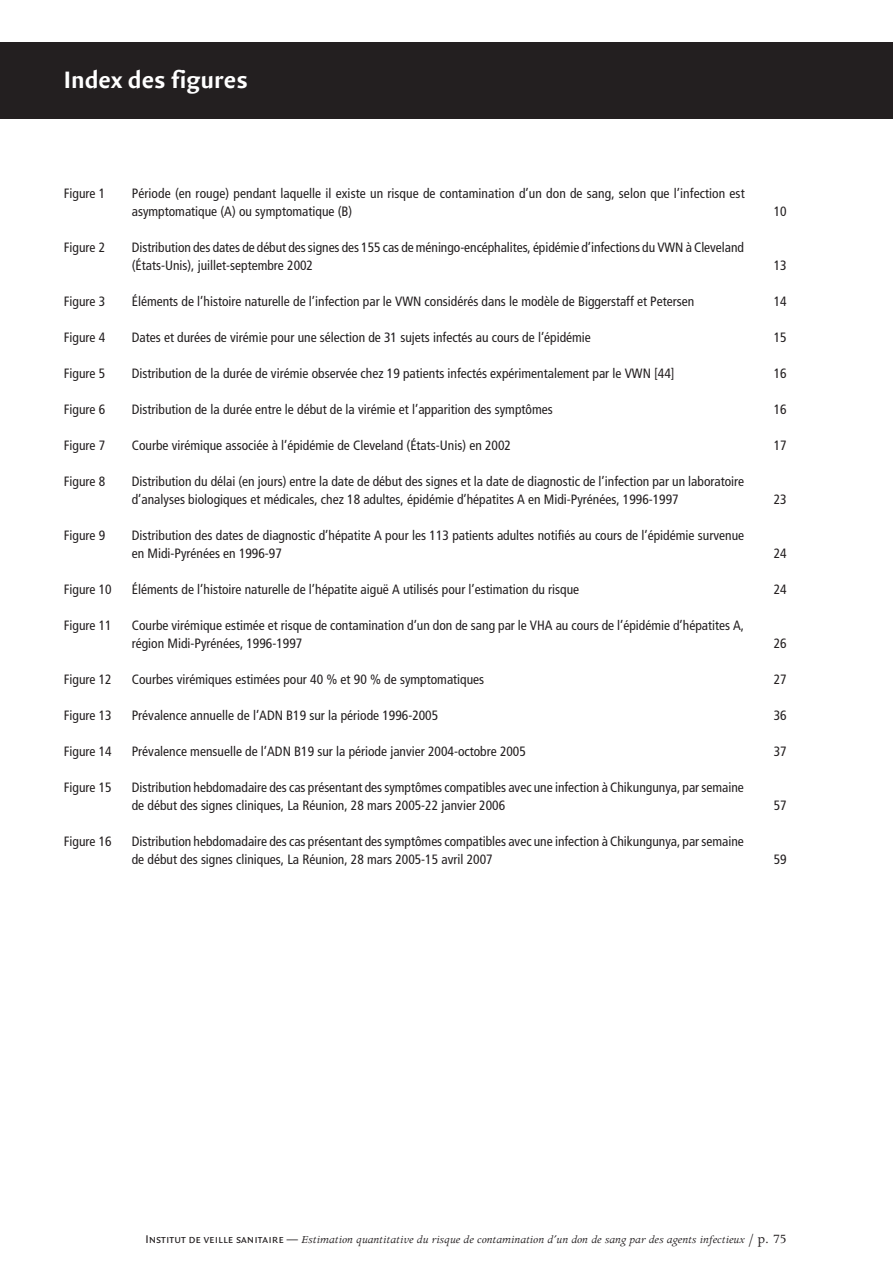
<style>
.page{position:relative;width:893px;height:1263px;background:#fff}
.page>*{position:absolute;margin:0;border:0;box-sizing:border-box;transform-origin:0 0}
.t1{font:700 25.5px "Quadraat Sans";color:#fff}
.t2{font:condensed 13.5px/18px "Frutiger LT Std";color:#231f20}
.t3{font:italic 12px "Apollo";color:#231f20}
.s1{font-family:"Quadraat Sans Caps";font-style:normal}
.s2{font-style:normal;font-size:14.25px}
</style>
<div class="page">
<div style="left:0;top:43px;width:893px;height:76px;background:#231f20"></div>
<h1 class="t1" style="left:64px;top:65px;width:186px">Index des figures</h1>
<p class="t2" style="left:64px;top:184px;width:43px">Figure 1</p>
<p class="t2" style="left:132px;top:184px;width:614px">Période (en rouge) pendant laquelle il existe un risque de contamination d’un don de sang, selon que l’infection est asymptomatique (A) ou symptomatique (B)</p>
<p class="t2" style="left:64px;top:238px;width:43px">Figure 2</p>
<p class="t2" style="left:132px;top:238px;width:614px">Distribution des dates de début des signes des 155 cas de méningo-encéphalites, épidémie d’infections du VWN à Cleveland (États-Unis), juillet-septembre 2002</p>
<p class="t2" style="left:774px;top:202px;width:14px">10</p>
<p class="t2" style="left:774px;top:256px;width:14px">13</p>
<p class="t2" style="left:64px;top:292px;width:43px">Figure 3</p>
<p class="t2" style="left:132px;top:292px;width:564px">Éléments de l’histoire naturelle de l’infection par le VWN considérés dans le modèle de Biggerstaff et Petersen</p>
<p class="t2" style="left:774px;top:292px;width:14px">14</p>
<p class="t2" style="left:64px;top:328px;width:43px">Figure 4</p>
<p class="t2" style="left:132px;top:328px;width:461px">Dates et durées de virémie pour une sélection de 31 sujets infectés au cours de l’épidémie</p>
<p class="t2" style="left:774px;top:328px;width:14px">15</p>
<p class="t2" style="left:64px;top:364px;width:43px">Figure 5</p>
<p class="t2" style="left:132px;top:364px;width:544px">Distribution de la durée de virémie observée chez 19 patients infectés expérimentalement par le VWN [44]</p>
<p class="t2" style="left:774px;top:364px;width:14px">16</p>
<p class="t2" style="left:64px;top:400px;width:43px">Figure 6</p>
<p class="t2" style="left:132px;top:400px;width:422px">Distribution de la durée entre le début de la virémie et l’apparition des symptômes</p>
<p class="t2" style="left:774px;top:400px;width:14px">16</p>
<p class="t2" style="left:64px;top:436px;width:43px">Figure 7</p>
<p class="t2" style="left:132px;top:436px;width:381px">Courbe virémique associée à l’épidémie de Cleveland (États-Unis) en 2002</p>
<p class="t2" style="left:774px;top:436px;width:14px">17</p>
<p class="t2" style="left:64px;top:472px;width:43px">Figure 8</p>
<p class="t2" style="left:132px;top:472px;width:614px">Distribution du délai (en jours) entre la date de début des signes et la date de diagnostic de l’infection par un laboratoire d’analyses biologiques et médicales, chez 18 adultes, épidémie d’hépatites A en Midi-Pyrénées, 1996-1997</p>
<p class="t2" style="left:774px;top:490px;width:14px">23</p>
<p class="t2" style="left:64px;top:526px;width:43px">Figure 9</p>
<p class="t2" style="left:132px;top:526px;width:614px">Distribution des dates de diagnostic d’hépatite A pour les 113 patients adultes notifiés au cours de l’épidémie survenue en Midi-Pyrénées en 1996-97</p>
<p class="t2" style="left:774px;top:544px;width:14px">24</p>
<p class="t2" style="left:64px;top:580px;width:49px">Figure 10</p>
<p class="t2" style="left:132px;top:580px;width:449px">Éléments de l’histoire naturelle de l’hépatite aiguë A utilisés pour l’estimation du risque</p>
<p class="t2" style="left:774px;top:580px;width:14px">24</p>
<p class="t2" style="left:64px;top:616px;width:49px">Figure 11</p>
<p class="t2" style="left:132px;top:616px;width:614px">Courbe virémique estimée et risque de contamination d’un don de sang par le VHA au cours de l’épidémie d’hépatites A, région Midi-Pyrénées, 1996-1997</p>
<p class="t2" style="left:774px;top:634px;width:14px">26</p>
<p class="t2" style="left:64px;top:670px;width:49px">Figure 12</p>
<p class="t2" style="left:132px;top:670px;width:354px">Courbes virémiques estimées pour 40 % et 90 % de symptomatiques</p>
<p class="t2" style="left:774px;top:670px;width:14px">27</p>
<p class="t2" style="left:64px;top:706px;width:49px">Figure 13</p>
<p class="t2" style="left:132px;top:706px;width:308px">Prévalence annuelle de l’ADN B19 sur la période 1996-2005</p>
<p class="t2" style="left:774px;top:706px;width:14px">36</p>
<p class="t2" style="left:64px;top:742px;width:49px">Figure 14</p>
<p class="t2" style="left:132px;top:742px;width:396px">Prévalence mensuelle de l’ADN B19 sur la période janvier 2004-octobre 2005</p>
<p class="t2" style="left:774px;top:742px;width:14px">37</p>
<p class="t2" style="left:64px;top:778px;width:49px">Figure 15</p>
<p class="t2" style="left:132px;top:778px;width:614px">Distribution hebdomadaire des cas présentant des symptômes compatibles avec une infection à Chikungunya, par semaine de début des signes cliniques, La Réunion, 28 mars 2005-22 janvier 2006</p>
<p class="t2" style="left:774px;top:796px;width:14px">57</p>
<p class="t2" style="left:64px;top:832px;width:49px">Figure 16</p>
<p class="t2" style="left:132px;top:832px;width:614px">Distribution hebdomadaire des cas présentant des symptômes compatibles avec une infection à Chikungunya, par semaine de début des signes cliniques, La Réunion, 28 mars 2005-15 avril 2007</p>
<p class="t2" style="left:774px;top:850px;width:14px">59</p>
<p class="t3" style="left:145px;top:1233px;width:643px"><span class="s1">Institut de veille sanitaire —</span> Estimation quantitative du risque de contamination d’un don de sang par des agents infectieux <span class="s2">/ p. 75</span></p>
</div>
